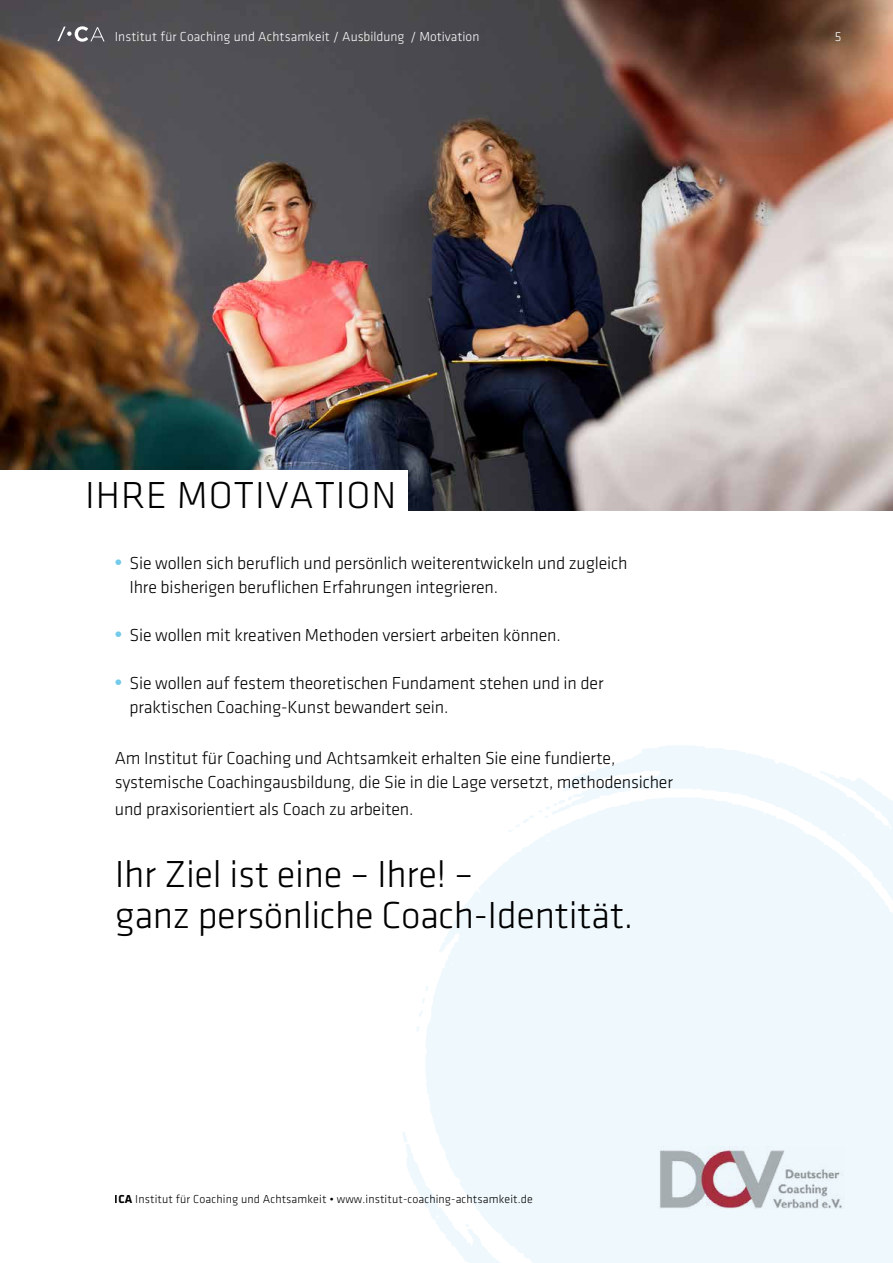
<style>
.page{position:relative;width:893px;height:1263px;background:#fff}
.page>*{position:absolute;margin:0;border:0;box-sizing:border-box;transform-origin:0 0}
.t1{font:300 39px/40.5px "Klavika";letter-spacing:-.01em;color:#000}
.t2{font:300 39px "Klavika";letter-spacing:.025em;color:#000}
.t3{font:300 18px/24px "Klavika";letter-spacing:-.01em;color:#000}
.t4{font:300 13.5px "Klavika";letter-spacing:.01em;color:#fff}
.t5{font:300 12px "Klavika";letter-spacing:.01em;color:#000}
.s1{font-weight:700;font-size:21px;color:#73caea}
.s2{font-weight:700}
</style>
<div class="page">
<img style="left:0;top:0;width:893px;height:510px">
<div style="left:0;top:470px;width:408px;height:57px;background:#fff"></div>
<svg style="left:57px;top:26px;width:48px;height:16px"></svg>
<img style="left:658px;top:1146px;width:186px;height:63px">
<p class="t4" style="left:115px;top:30px;width:366px">Institut für Coaching und Achtsamkeit / Ausbildung / Motivation</p>
<p class="t4" style="left:835px;top:30px;width:8px">5</p>
<h1 class="t2" style="left:85px;top:474px;width:313px">IHRE MOTIVATION</h1>
<p class="t3" style="left:129px;top:551px;width:499px;text-indent:-15px"><span class="s1">•</span> Sie wollen sich beruflich und persönlich weiterentwickeln und zugleich<br>Ihre bisherigen beruflichen Erfahrungen integrieren.</p>
<p class="t3" style="left:115px;top:623px;width:447px"><span class="s1">•</span> Sie wollen mit kreativen Methoden versiert arbeiten können.</p>
<p class="t3" style="left:129px;top:671px;width:476px;text-indent:-15px"><span class="s1">•</span> Sie wollen auf festem theoretischen Fundament stehen und in der praktischen Coaching-Kunst bewandert sein.</p>
<p class="t3" style="left:115px;top:746px;width:560px">Am Institut für Coaching und Achtsamkeit erhalten Sie eine fundierte, systemische Coachingausbildung, die Sie in die Lage versetzt, methodensicher</p>
<p class="t3" style="left:115px;top:797px;width:300px">und praxisorientiert als Coach zu arbeiten.</p>
<h1 class="t1" style="left:115px;top:854px;width:520px">Ihr Ziel ist eine – Ihre! –<br>ganz persönliche Coach-Identität.</h1>
<p class="t5" style="left:115px;top:1192px;width:419px"><span class="s2">ICA</span> Institut für Coaching und Achtsamkeit • www.institut-coaching-achtsamkeit.de</p>
</div>
